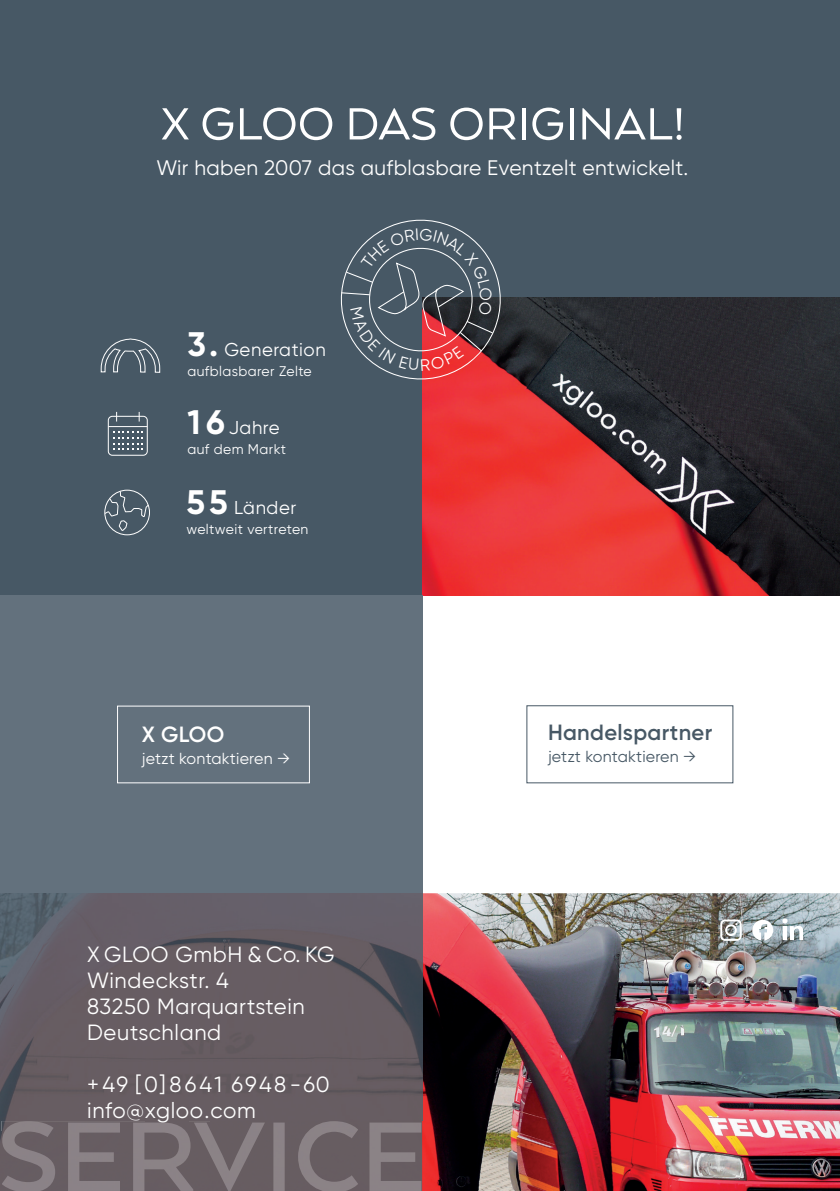
<style>
.page{position:relative;width:840px;height:1191px;background:#fff}
.page>*{position:absolute;margin:0;border:0;box-sizing:border-box;transform-origin:0 0}
.t1{font:52px "Arquitecta";color:#fff}
.t2{font:22px/26px "Gilroy";letter-spacing:.03em;color:#fff}
.t3{font:600 22px "Gilroy";letter-spacing:.015em;color:#475865}
.t4{font:600 22px "Gilroy";color:#fff}
.t5{font:21px "Gilroy";letter-spacing:.015em;color:#fff}
.t6{font:18.6px "Gilroy";letter-spacing:.03em;color:#fff}
.t7{font:16px "Gilroy";letter-spacing:.015em;color:#fff}
.t8{font:16px "Gilroy";letter-spacing:.015em;color:#475865}
.t9{font:14px "Gilroy";letter-spacing:.03em;color:#fff}
.s1{font-weight:700;font-size:34px}
</style>
<div class="page">
<div style="left:0;top:0;width:839px;height:595px;background:#475865"></div>
<img style="left:422px;top:893px;width:417px;height:298px">
<img style="left:422px;top:298px;width:417px;height:297px">
<svg style="left:100px;top:338px;width:61px;height:35px"></svg>
<svg style="left:104px;top:489px;width:46px;height:47px"></svg>
<div style="left:108px;top:416px;width:40px;height:40px;border:1px solid #fff;border-radius:4px"></div>
<hr style="left:108px;top:426px;width:39px;height:1px;background:#fff">
<svg style="left:113px;top:431px;width:30px;height:19px"></svg>
<svg style="left:719px;top:919px;width:22px;height:22px"></svg>
<svg style="left:751px;top:919px;width:21px;height:21px"></svg>
<svg style="left:782px;top:918px;width:20px;height:22px"></svg>
<div style="left:0;top:595px;width:422px;height:298px;background:#63717d"></div>
<img style="left:0;top:893px;width:422px;height:119px">
<div style="left:0;top:1012px;width:211px;height:119px;background:#675d62"></div>
<div style="left:211px;top:1012px;width:211px;height:109px;background:#675d62"></div>
<img style="left:0;top:1131px;width:2px;height:60px">
<img style="left:145px;top:1101px;width:43px;height:20px">
<img style="left:2px;top:1121px;width:420px;height:70px">
<div style="left:526px;top:705px;width:207px;height:78px;border:1px solid #475865"></div>
<div style="left:117px;top:705px;width:193px;height:78px;border:1px solid #fff"></div>
<svg style="left:340px;top:219px;width:170px;height:171px"></svg>
<h1 class="t1" style="left:161px;top:91px;width:525px">X GLOO DAS ORIGINAL!</h1>
<p class="t5" style="left:156px;top:155px;width:533px">Wir haben 2007 das aufblasbare Eventzelt entwickelt.</p>
<p class="t6" style="left:187px;top:338px;width:140px"><span class="s1">3.</span> Generation</p>
<p class="t9" style="left:187px;top:362px;width:126px">aufblasbarer Zelte</p>
<p class="t6" style="left:187px;top:416px;width:94px"><span class="s1">1 6</span> Jahre</p>
<p class="t9" style="left:187px;top:440px;width:100px">auf dem Markt</p>
<p class="t6" style="left:186px;top:496px;width:111px"><span class="s1">55</span> Länder</p>
<p class="t9" style="left:186px;top:521px;width:123px">weltweit vertreten</p>
<p class="t4" style="left:142px;top:720px;width:84px">X GLOO</p>
<p class="t7" style="left:142px;top:748px;width:150px">jetzt kontaktieren →</p>
<p class="t2" style="left:87px;top:940px;width:249px">X GLOO GmbH &amp; Co. KG<br>Windeckstr. 4<br>83250 Marquartstein<br>Deutschland</p>
<p class="t2" style="left:87px;top:1070px;width:244px">+49 [0]8641 6948-60 info@xgloo.com</p>
<p class="t3" style="left:547px;top:718px;width:166px">Handelspartner</p>
<p class="t8" style="left:547px;top:746px;width:150px">jetzt kontaktieren →</p>
</div>
